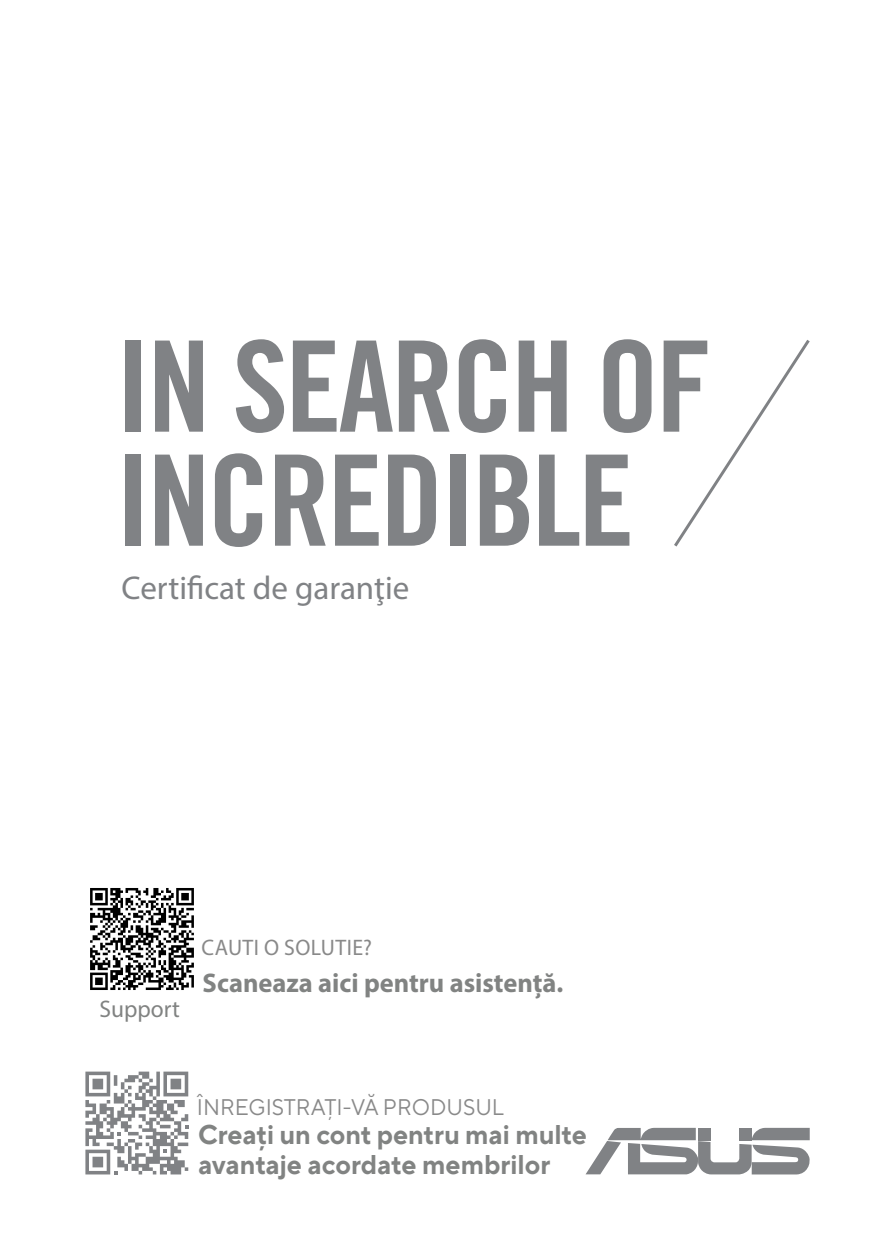
<style>
.page{position:relative;width:893px;height:1259px;background:#fff}
.page>*{position:absolute;margin:0;border:0;box-sizing:border-box;transform-origin:0 0}
.t1{font:33px "Myriad Pro";color:#808285}
.t2{font:700 27px/30px "TT Norms Pro";color:#818382}
.t3{font:700 27px "Myriad Pro";color:#818382}
.t4{font:24px "Myriad Pro";color:#818382}
.t5{font:22.5px "TT Norms Pro";color:#898989}
.t6{font:22.5px "Myriad Pro";letter-spacing:.02em;color:#898989}
</style>
<div class="page">
<div style="left:125px;top:340px;width:16px;height:92px;background:#808285"></div>
<svg style="left:155px;top:340px;width:48px;height:92px"></svg>
<svg style="left:236px;top:339px;width:48px;height:94px"></svg>
<svg style="left:293px;top:340px;width:100px;height:92px"></svg>
<svg style="left:399px;top:340px;width:51px;height:92px"></svg>
<svg style="left:459px;top:339px;width:47px;height:94px"></svg>
<svg style="left:519px;top:340px;width:48px;height:92px"></svg>
<svg style="left:604px;top:339px;width:47px;height:94px"></svg>
<div style="left:125px;top:454px;width:16px;height:92px;background:#808285"></div>
<svg style="left:155px;top:454px;width:48px;height:92px"></svg>
<svg style="left:215px;top:453px;width:47px;height:94px"></svg>
<svg style="left:275px;top:454px;width:51px;height:92px"></svg>
<svg style="left:335px;top:454px;width:44px;height:92px"></svg>
<svg style="left:388px;top:454px;width:48px;height:92px"></svg>
<div style="left:450px;top:454px;width:16px;height:92px;background:#808285"></div>
<svg style="left:480px;top:454px;width:49px;height:92px"></svg>
<svg style="left:539px;top:454px;width:40px;height:92px"></svg>
<svg style="left:586px;top:454px;width:43px;height:92px"></svg>
<svg style="left:664px;top:340px;width:146px;height:206px"></svg>
<svg style="left:85px;top:1071px;width:103px;height:103px"></svg>
<svg style="left:586px;top:1127px;width:224px;height:47px"></svg>
<img style="left:90px;top:888px;width:104px;height:102px">
<p class="t1" style="left:122px;top:568px;width:289px">Certificat de garanţie</p>
<p class="t4" style="left:100px;top:994px;width:82px">Support</p>
<p class="t6" style="left:202px;top:933px;width:172px">CAUTI O SOLUTIE?</p>
<p class="t3" style="left:203px;top:965px;width:362px">Scaneaza aici pentru asistență.</p>
<p class="t5" style="left:197px;top:1090px;width:309px">ÎNREGISTRAȚI-VĂ PRODUSUL</p>
<p class="t2" style="left:198px;top:1117px;width:390px">Creați un cont pentru mai multe avantaje acordate membrilor</p>
</div>
